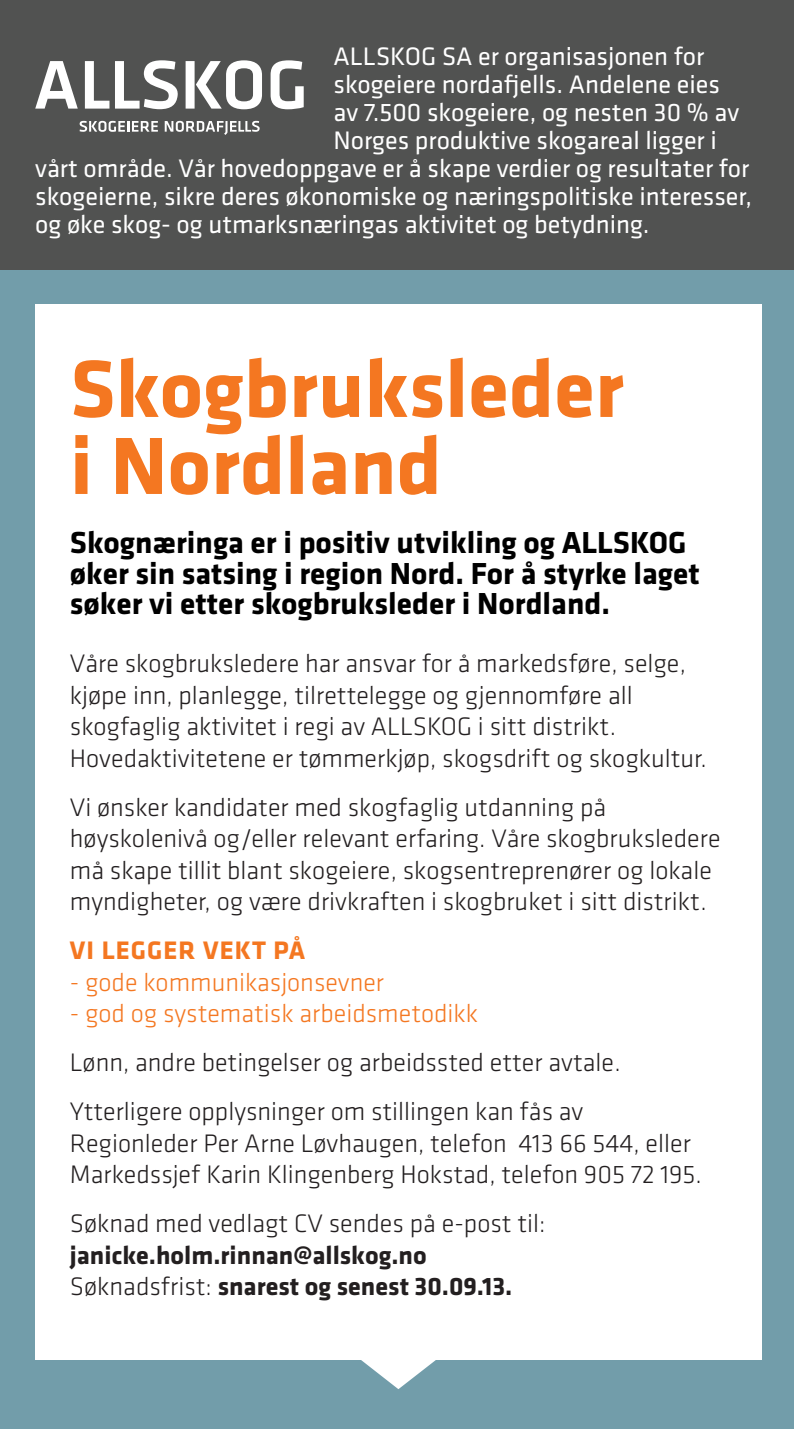
<style>
.page{position:relative;width:794px;height:1429px;background:#729daa}
.page>*{position:absolute;margin:0;border:0;box-sizing:border-box;transform-origin:0 0}
.liten_tittel{font:700 84px/77px "Klavika";color:#f47721}
.liten_tittel-2{font:700 31.5px/30.8px "Klavika";color:#000}
.t1{font:300 26.25px/31.5px "Klavika";color:#231f20}
.liten_tittel-3{font:26.25px "Klavika";color:#fff}
.t2{font:700 26.25px "Klavika";color:#231f20}
.t3{font:300 26.25px "Klavika";color:#f47721}
.t4{font:700 26.25px "Klavika";letter-spacing:.04em;color:#f47721}
.s1{color:#f47721}
.s2{font-weight:700}
.s3{font-weight:300}
</style>
<div class="page">
<div style="left:35px;top:304px;width:726px;height:1055px;background:#fff"></div>
<svg style="left:353px;top:1359px;width:90px;height:30px"></svg>
<div style="left:0;top:0;width:794px;height:270px;background:#515251"></div>
<svg style="left:35px;top:61px;width:43px;height:48px"></svg>
<svg style="left:85px;top:61px;width:24px;height:48px"></svg>
<svg style="left:186px;top:60px;width:76px;height:49px"></svg>
<svg style="left:270px;top:60px;width:34px;height:49px"></svg>
<svg style="left:115px;top:60px;width:63px;height:49px"></svg>
<svg style="left:165px;top:121px;width:95px;height:14px"></svg>
<svg style="left:79px;top:121px;width:79px;height:11px"></svg>
<p class="liten_tittel-3" style="left:333px;top:42px;width:372px">ALLSKOG SA er organisasjonen for</p>
<p class="liten_tittel-3" style="left:333px;top:70px;width:388px">skogeiere nordafjells. Andelene eies</p>
<p class="liten_tittel-3" style="left:333px;top:98px;width:407px">av 7.500 skogeiere, og nesten 30 % av</p>
<p class="liten_tittel-3" style="left:333px;top:126px;width:385px">Norges produktive skogareal ligger i</p>
<p class="liten_tittel-3" style="left:35px;top:154px;width:715px">vårt område. Vår hovedoppgave er å skape verdier og resultater for</p>
<p class="liten_tittel-3" style="left:35px;top:182px;width:718px">skogeierne, sikre deres økonomiske og næringspolitiske interesser,</p>
<p class="liten_tittel-3" style="left:35px;top:210px;width:616px">og øke skog- og utmarksnæringas aktivitet og betydning.</p>
<p class="liten_tittel" style="left:70px;top:352px;width:555px">Skogbruksleder i Nordland</p>
<p class="liten_tittel-2" style="left:70px;top:527px;width:631px">Skognæringa er i positiv utvikling og ALLSKOG øker sin satsing i region Nord. For å styrke laget søker vi etter skogbruksleder i Nordland.</p>
<p class="t1" style="left:70px;top:648px;width:638px">Våre skogbruksledere har ansvar for å markedsføre, selge, kjøpe inn, planlegge, tilrettelegge og gjennomføre all skogfaglig aktivitet i regi av ALLSKOG i sitt distrikt.<br>Hovedaktivitetene er tømmerkjøp, skogsdrift og skogkultur.</p>
<p class="t1" style="left:70px;top:791px;width:652px">Vi ønsker kandidater med skogfaglig utdanning på høyskolenivå og/eller relevant erfaring. Våre skogbruksledere må skape tillit blant skogeiere, skogsentreprenører og lokale myndigheter, og være drivkraften i skogbruket i sitt distrikt.</p>
<p class="t4" style="left:70px;top:936px;width:237px">VI LEGGER VEKT PÅ</p>
<p class="t3" style="left:70px;top:967px;width:316px">- gode kommunikasjonsevner</p>
<p class="t1" style="left:70px;top:989px;width:552px;line-height:49px"><span class="s1">- god og systematisk arbeidsmetodikk<br></span>Lønn, andre betingelser og arbeidssted etter avtale.</p>
<p class="t1" style="left:70px;top:1096px;width:633px">Ytterligere opplysninger om stillingen kan fås av<br>Regionleder Per Arne Løvhaugen, telefon 413 66 544, eller<br>Markedssjef Karin Klingenberg Hokstad, telefon 905 72 195.</p>
<p class="t1" style="left:70px;top:1208px;width:477px">Søknad med vedlagt CV sendes på e-post til: <span class="s2">janicke.holm.rinnan@allskog.no</span></p>
<p class="t2" style="left:70px;top:1272px;width:444px"><span class="s3">Søknadsfrist:</span> snarest og senest 30.09.13.</p>
</div>
